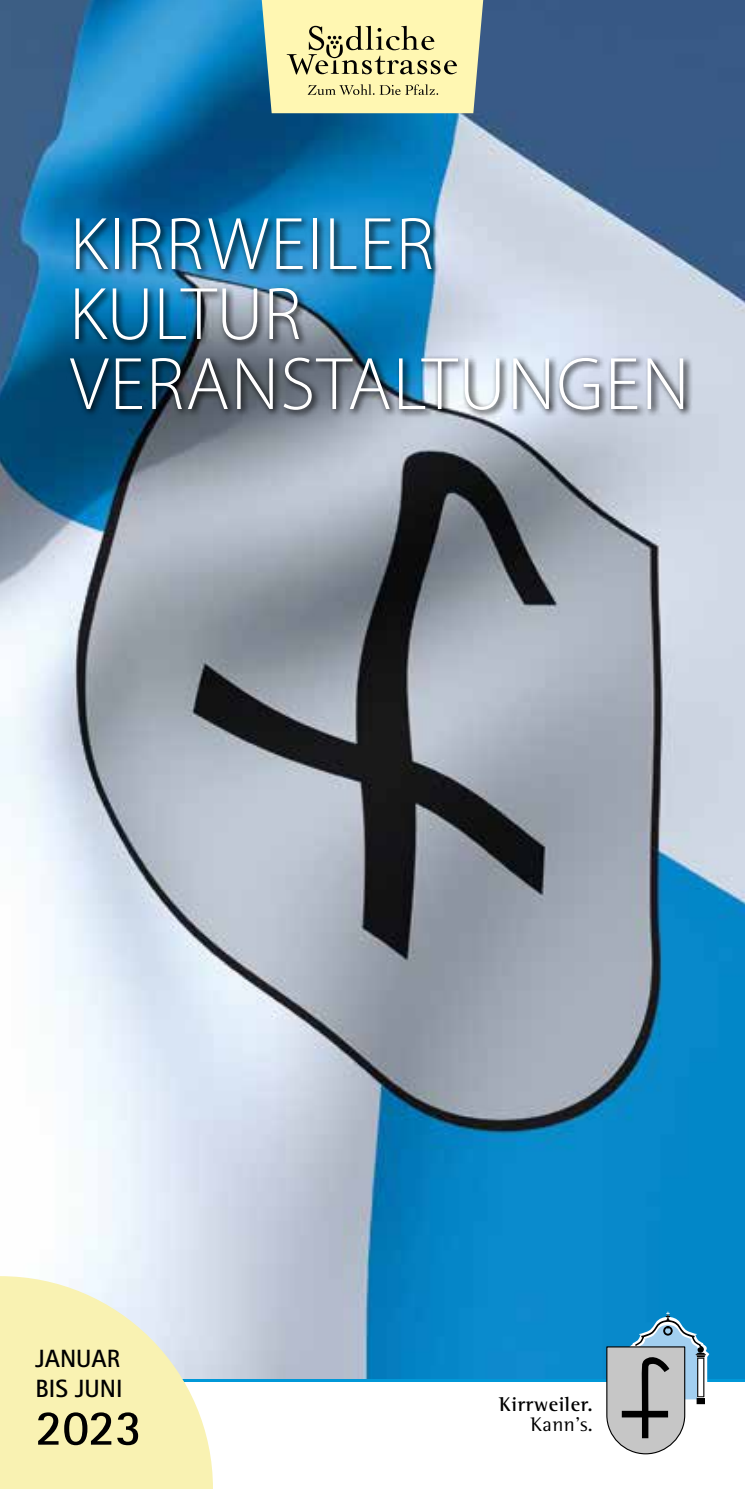
<style>
.page{position:relative;width:745px;height:1489px;background:#fff}
.page>*{position:absolute;margin:0;border:0;box-sizing:border-box;transform-origin:0 0}
.t1{font:300 75px/70px "Myriad Pro";letter-spacing:.02em;color:#fff}
.t2{font:700 50px "Rotis Sans Serif Std";color:#000}
.t3{font:700 25px/30px "Rotis Sans Serif Std";color:#000}
.t4{font:700 20.5px "Rotis Semi Serif Std";letter-spacing:.025em;color:#000}
.t5{font:20.5px "Rotis Semi Serif Std";color:#000}
</style>
<div class="page">
<img style="left:0;top:0;width:744px;height:1378px">
<img style="left:66px;top:215px;width:626px;height:204px">
<svg style="left:213px;top:1378px;width:531px;height:4px;background:#1199d4"></svg>
<svg style="left:605px;top:1311px;width:103px;height:143px"></svg>
<svg style="left:261px;top:0;width:222px;height:113px;background:#dfdca3"></svg>
<svg style="left:0;top:1275px;width:213px;height:213px;background:#f3f0c0"></svg>
<p class="t1" style="left:69px;top:208px;width:621px">KIRRWEILER<br>KULTUR<br>VERANSTALTUNGEN</p>
<p class="t3" style="left:35px;top:1342px;width:88px">JANUAR<br>BIS JUNI</p>
<p class="t2" style="left:35px;top:1395px;width:108px">2023</p>
<p class="t4" style="left:499px;top:1391px;width:95px">Kirrweiler.</p>
<p class="t5" style="left:530px;top:1411px;width:64px">Kann’s.</p>
</div>
